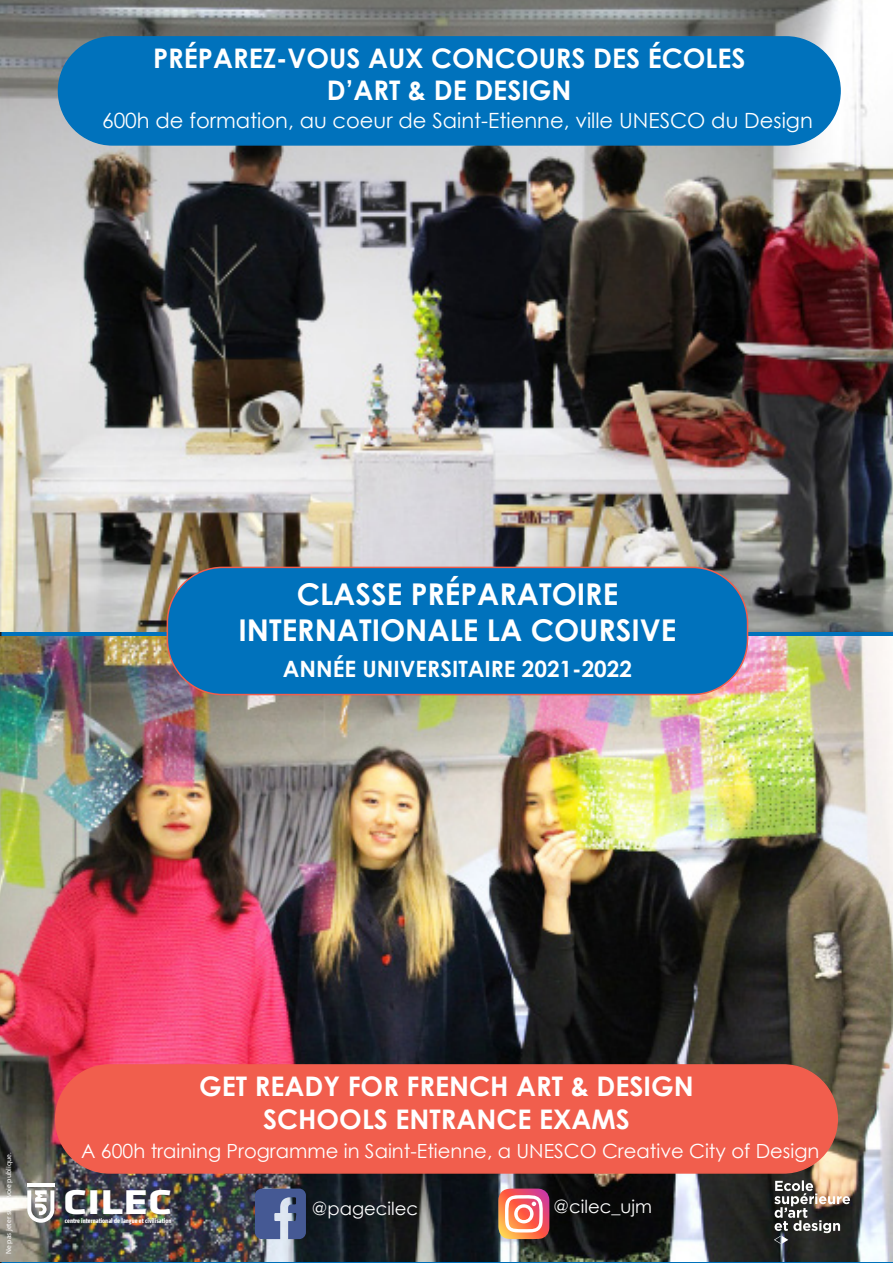
<style>
.page{position:relative;width:893px;height:1263px;background:#fff}
.page>*{position:absolute;margin:0;border:0;box-sizing:border-box;transform-origin:0 0}
.t1{font:700 35.7px "Klavika";color:#fff;scale:1.29 1}
.t2{font:700 30px/36px "Century Gothic";color:#fff;text-align:center}
.t3{font:700 27px "Century Gothic";color:#fff}
.t4{font:700 22.5px "Century Gothic";color:#fff}
.t5{font:21px "Century Gothic";color:#fff}
.t6{font:19.5px "Century Gothic";color:#fff}
.t7{font:18px "Century Gothic";color:#fff}
.t8{font:7.5px "Myriad Pro";color:#fff}
.t9{font:700 condensed 6.9px "Klavika";color:#fff}
</style>
<div class="page">
<img style="left:0;top:637px;width:893px;height:625px">
<img style="left:0;top:0;width:893px;height:631px">
<div style="left:59px;top:37px;width:781px;height:108px;background:#0072bc;border-radius:54px"></div>
<div style="left:58px;top:36px;width:783px;height:110px;border:2px solid #0072bc;border-radius:54px"></div>
<div style="left:56px;top:1065px;width:781px;height:108px;background:#f15e4d;border-radius:54px"></div>
<div style="left:55px;top:1064px;width:783px;height:110px;border:2px solid #f15e4d;border-radius:54px"></div>
<div style="left:167px;top:567px;width:580px;height:127px;background:#0072bc;border-radius:55px"></div>
<div style="left:167px;top:567px;width:581px;height:128px;border:2px solid #f15e4d;border-radius:55px"></div>
<hr style="left:27px;top:1183px;width:27px;height:3px;background:#fff">
<svg style="left:27px;top:1190px;width:27px;height:33px"></svg>
<svg style="left:774px;top:1180px;width:76px;height:64px;background:#6d6760"></svg>
<svg style="left:255px;top:1188px;width:51px;height:51px;background:#5c6d9e"></svg>
<svg style="left:498px;top:1188px;width:51px;height:51px"></svg>
<p class="t3" style="left:153px;top:38px;width:594px">PRÉPAREZ-VOUS AUX CONCOURS DES ÉCOLES</p>
<p class="t3" style="left:327px;top:70px;width:246px">D’ART &amp; DE DESIGN</p>
<p class="t5" style="left:102px;top:106px;width:712px">600h de formation, au coeur de Saint-Etienne, ville UNESCO du Design</p>
<p class="t2" style="left:238px;top:574px;width:439px">CLASSE PRÉPARATOIRE<br>INTERNATIONALE LA COURSIVE</p>
<p class="t4" style="left:283px;top:651px;width:351px">ANNÉE UNIVERSITAIRE 2021-2022</p>
<p class="t8" style="left:4px;top:1254px;width:103px;rotate:-90deg">Ne pas jeter sur la voie publique.</p>
<p class="t3" style="left:199px;top:1066px;width:496px">GET READY FOR FRENCH ART &amp; DESIGN</p>
<p class="t3" style="left:263px;top:1098px;width:368px">SCHOOLS ENTRANCE EXAMS</p>
<p class="t6" style="left:81px;top:1137px;width:740px">A 600h training Programme in Saint-Etienne, a UNESCO Creative City of Design</p>
<p class="t1" style="left:63px;top:1177px;width:86px">CILEC</p>
<p class="t9" style="left:65px;top:1216px;width:108px">centre international de langue et civilisation</p>
<p class="t7" style="left:312px;top:1196px;width:108px">@pagecilec</p>
<p class="t7" style="left:554px;top:1193px;width:100px">@cilec_ujm</p>
</div>
